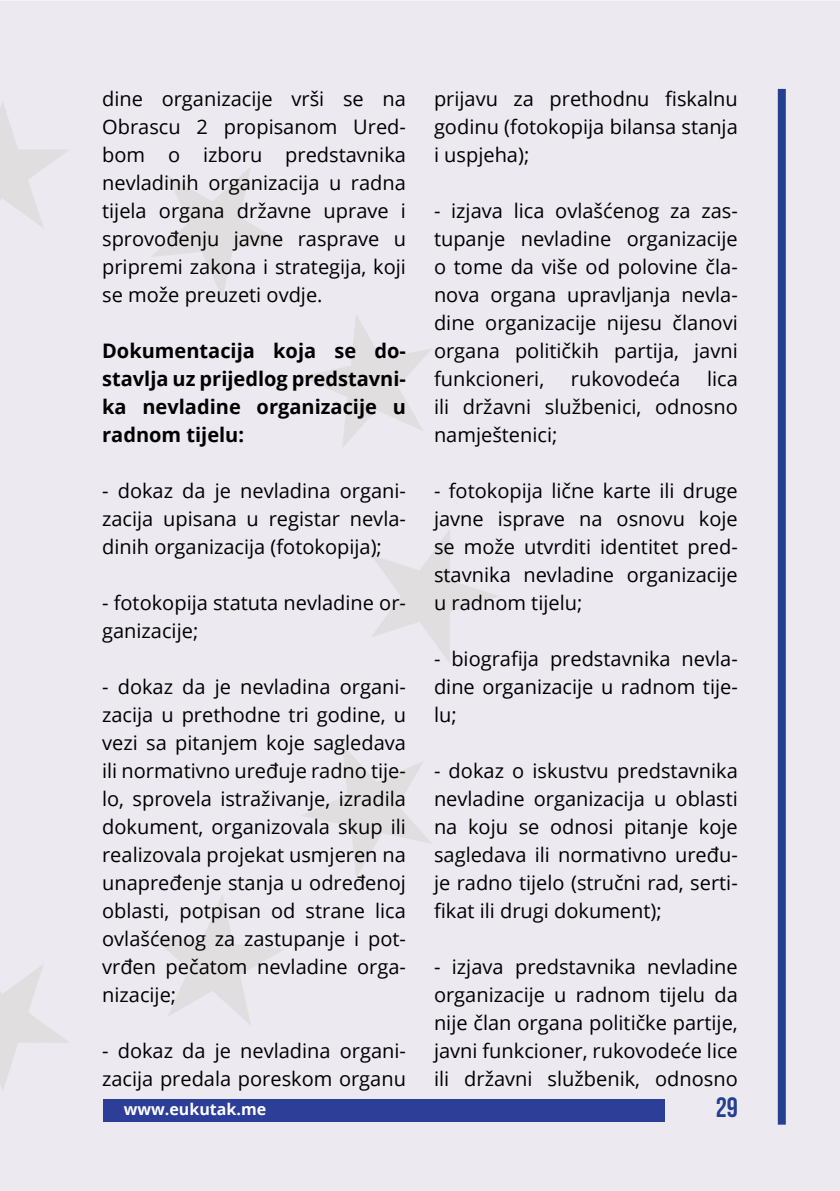
<style>
.page{position:relative;width:840px;height:1191px;background:#fff}
.page>*{position:absolute;margin:0;border:0;box-sizing:border-box;transform-origin:0 0}
.t1{font:700 28px "Bebas Neue";color:#25408f}
.t2{font:20px/28px "Open Sans";color:#000;text-align:justify}
.t3{font:700 20px/28px "Open Sans";color:#000;text-align:justify}
.t4{font:700 16px "Open Sans";color:#fff}
</style>
<div class="page">
<div style="left:0;top:0;width:839px;height:1191px;background:#ece9f0"></div>
<div style="left:103px;top:1099px;width:561px;height:23px;background:#2d3e99"></div>
<div style="left:777px;top:89px;width:8px;height:1035px;background:#25408f"></div>
<p class="t2" style="left:102px;top:84px;width:305px">dine organizacije vrši se na Obrascu 2 propisanom Ured&shy;bom o izboru predstavnika nevladinih organizacija u radna tijela organa državne uprave i sprovođenju javne rasprave u pripremi zakona i strategija, koji se može preuzeti ovdje.</p>
<p class="t3" style="left:102px;top:336px;width:305px">Dokumentacija koja se do&shy;stavlja uz prijedlog predstavni&shy;ka nevladine organizacije u radnom tijelu:</p>
<p class="t2" style="left:102px;top:476px;width:305px">- dokaz da je nevladina organi&shy;zacija upisana u registar nevla&shy;dinih organizacija (fotokopija);</p>
<p class="t2" style="left:102px;top:588px;width:305px">- fotokopija statuta nevladine or&shy;ganizacije;</p>
<p class="t2" style="left:102px;top:672px;width:305px">- dokaz da je nevladina organi&shy;zacija u prethodne tri godine, u vezi sa pitanjem koje sagledava ili normativno uređuje radno tije&shy;lo, sprovela istraživanje, izradila dokument, organizovala skup ili realizovala projekat usmjeren na unapređenje stanja u određenoj oblasti, potpisan od strane lica ovlašćenog za zastupanje i pot&shy;vrđen pečatom nevladine orga&shy;nizacije;</p>
<p class="t2" style="left:102px;top:1036px;width:305px">- dokaz da je nevladina organi&shy;zacija predala poreskom organu</p>
<p class="t2" style="left:434px;top:84px;width:305px">prijavu za prethodnu fiskalnu godinu (fotokopija bilansa stanja i uspjeha);</p>
<p class="t2" style="left:434px;top:196px;width:305px">- izjava lica ovlašćenog za zas&shy;tupanje nevladine organizacije o tome da više od polovine čla&shy;nova organa upravljanja nevla&shy;dine organizacije nijesu članovi organa političkih partija, javni funkcioneri,</p>
<p class="t2" style="left:570px;top:364px;width:111px">rukovodeća</p>
<p class="t2" style="left:434px;top:364px;width:305px;text-indent:273px">lica ili državni službenici, odnosno namještenici;</p>
<p class="t2" style="left:434px;top:476px;width:305px">- fotokopija lične karte ili druge javne isprave na osnovu koje se može utvrditi identitet pred&shy;stavnika nevladine organizacije u radnom tijelu;</p>
<p class="t2" style="left:434px;top:644px;width:305px">- biografija predstavnika nevla&shy;dine organizacije u radnom tije&shy;lu;</p>
<p class="t2" style="left:434px;top:756px;width:305px">- dokaz o iskustvu predstavnika nevladine organizacija u oblasti na koju se odnosi pitanje koje sagledava ili normativno uređu&shy;je radno tijelo (stručni rad, serti&shy;fikat ili drugi dokument);</p>
<p class="t2" style="left:434px;top:952px;width:305px">- izjava predstavnika nevladine organizacije u radnom tijelu da nije član organa političke partije, javni funkcioner, rukovodeće lice ili državni službenik, odnosno</p>
<p class="t4" style="left:124px;top:1097px;width:144px">www.eukutak.me</p>
<h1 class="t1" style="left:715px;top:1092px;width:24px">29</h1>
</div>
